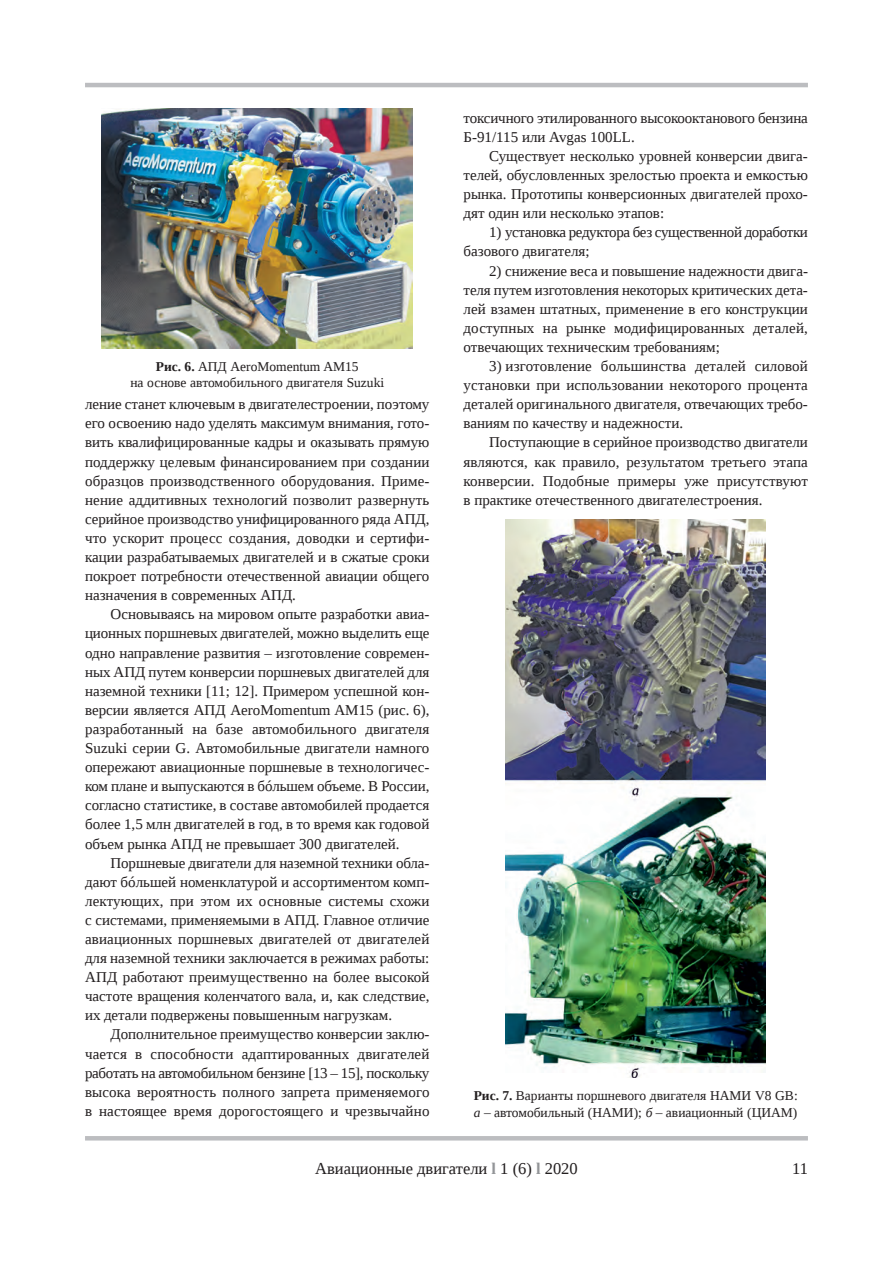
<style>
.page{position:relative;width:893px;height:1263px;background:#fff}
.page>*{position:absolute;margin:0;border:0;box-sizing:border-box;transform-origin:0 0}
.t1{font:16.5px "Liberation Serif";color:#231f20}
.t2{font:15px/19px "Liberation Serif";color:#231f20;text-align:justify}
.t3{font:15px/19px "Liberation Serif";letter-spacing:-.025em;color:#231f20}
.t4{font:13.5px/16.5px "Liberation Serif";color:#231f20;text-align:center}
.s1{font-weight:700}
.s2{font-style:italic}
.s3{font-weight:700;color:#939598}
</style>
<div class="page">
<hr style="left:85px;top:1136px;width:723px;height:4px;background:#bcbdc0">
<hr style="left:85px;top:83px;width:723px;height:4px;background:#bcbdc0">
<img style="left:102px;top:109px;width:311px;height:240px">
<img style="left:505px;top:519px;width:261px;height:558px">
<p class="t4" style="left:130px;top:358px;width:255px"><span class="s1">Рис. 6.</span> АПД AeroMomentum AM15<br>на основе автомобильного двигателя Suzuki</p>
<p class="t2" style="left:85px;top:395px;width:346px">ление станет ключевым в двигателе строении, поэтому его освоению надо уделять максимум внимания, гото - вить квалифицированные кадры и оказывать прямую поддержку целевым финансиро ва нием при создании образцов производственного оборудования. Приме - нение аддитивных технологий позво лит развернуть серийное производство унифицированного ряда АПД, что ускорит процесс создания, доводки и серти фи - кации разрабатываемых двигателей и в сжатые сроки покроет потребности отечественной авиации общего назначения в современных АПД.</p>
<p class="t2" style="left:85px;top:605px;width:346px;text-indent:26px">Основываясь на мировом опыте разработки авиа - ционных поршневых двигателей, можно выделить еще одно направление развития – изготовление совре мен - ных АПД путем конверсии поршневых двигателей для наземной техники [11; 12]. Примером успешной кон - версии является АПД AeroMomentum AM15 (рис. 6), разработанный на базе автомобильного двигателя Suzuki серии G. Автомобильные двигатели намного опережают авиационные поршневые в техно логи чес - ком плане и выпускаются в бóльшем объеме. В России, согласно статистике, в составе автомобилей продается более 1,5 млн двигателей в год, в то время как годовой объем рынка АПД не превышает 300 двигателей.</p>
<p class="t2" style="left:85px;top:853px;width:346px;text-indent:26px">Поршневые двигатели для наземной техники обла - дают бóльшей номенклатурой и ассортиментом комп&shy;лектующих, при этом их основные системы схожи с системами, применяемыми в АПД. Главное отличие авиационных поршневых двигателей от двигателей для наземной техники заключается в режимах работы:<br>АПД работают преимущественно на более высокой частоте вращения коленчатого вала, и, как следствие, их детали подвержены повышенным нагрузкам.</p>
<p class="t2" style="left:85px;top:1025px;width:346px;text-indent:26px">Дополнительное преимущество конверсии заклю - чается в способ ности адаптированных двигателей работать на автомобильном бензине [13 – 15], поскольку высока вероятность полного запрета применяемого в настоящее время доро гостоя щего и чрезвычайно</p>
<p class="t2" style="left:464px;top:108px;width:346px">токсичного этилиро ванного высокооктанового бензина<br>Б-91/115 или Avgas 100LL.</p>
<p class="t2" style="left:464px;top:146px;width:346px;text-indent:26px">Существует несколько уровней конверсии двига - телей, обусловленных зрелостью проекта и емкостью рынка. Прототипы конверсионных двигателей прохо - дят один или несколько этапов:</p>
<p class="t3" style="left:464px;top:223px;width:346px;text-indent:26px">1) установка редуктора без существенной доработки базового двигателя;</p>
<p class="t2" style="left:464px;top:261px;width:346px;text-indent:26px">2) снижение веса и повышение надежности двига - теля путем изготовления некоторых критических дета&shy;лей взамен штатных, применение в его конструкции доступных на рынке модифицированных деталей, отве ча ющих техническим требованиям;</p>
<p class="t2" style="left:464px;top:356px;width:346px;text-indent:26px">3) изготовление большинства деталей силовой установки при использовании некоторого процента деталей оригинального двигателя, отве чаю щих тре бо - ваниям по качеству и надежности.</p>
<p class="t2" style="left:464px;top:433px;width:346px;text-indent:26px">Поступающие в серийное производство двигатели являются, как правило, результатом третьего этапа конверсии. Подобные примеры уже присутствуют в практике отечественного двигателестроения.</p>
<p class="t4" style="left:474px;top:1087px;width:326px;text-align:left"><span class="s1">Рис. 7.</span> Варианты поршневого двигателя НАМИ V8 GB: <span class="s2">а</span> – автомобильный (НАМИ); <span class="s2">б</span> – авиационный (ЦИАМ)</p>
<p class="t1" style="left:315px;top:1160px;width:264px">Авиационные двигатели <span class="s3">l</span> 1 (6) <span class="s3">l</span> 2020</p>
<p class="t1" style="left:792px;top:1160px;width:17px">11</p>
</div>
